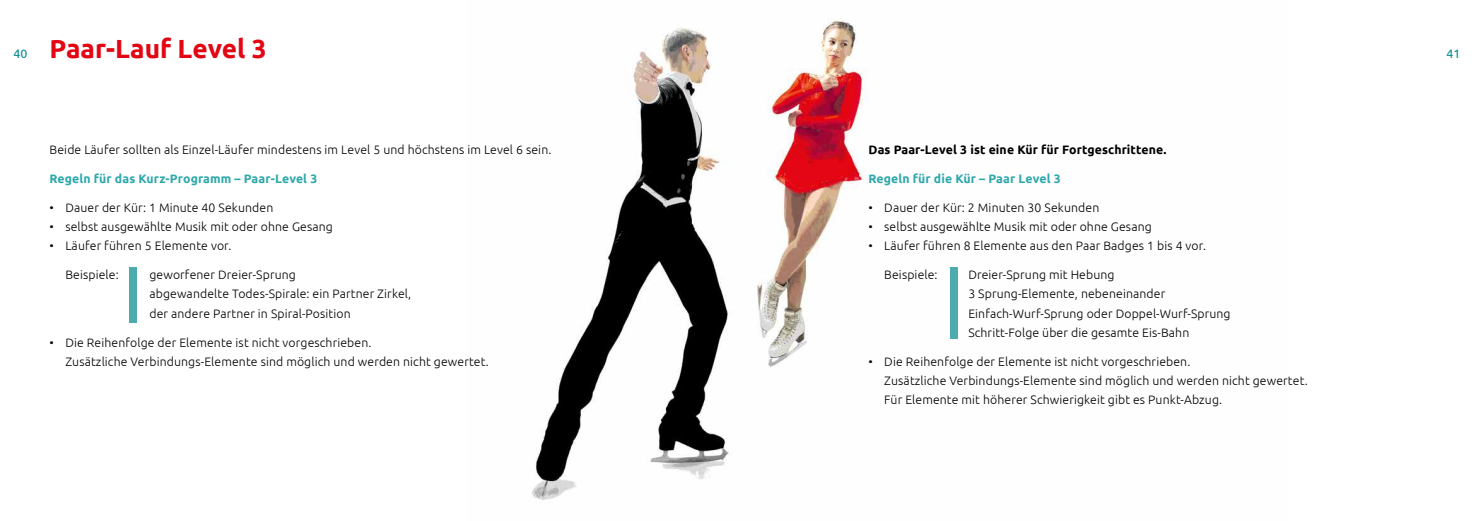
<style>
.page{position:relative;width:1474px;height:521px;background:#fff}
.page>*{position:absolute;margin:0;border:0;box-sizing:border-box;transform-origin:0 0}
.t1{font:700 26.25px "Ubuntu";color:#e30613}
.t2{font:300 12.25px/19.2px "Ubuntu";letter-spacing:.01em;color:#000}
.t3{font:700 12.25px "Ubuntu";letter-spacing:.01em;color:#2fa8ab}
.t4{font:700 12.25px "Ubuntu";letter-spacing:.01em;color:#000}
.t5{font:12.25px "Ubuntu";color:#00888a}
.s1{font-weight:400;font-size:12.25px;color:#00888a}
</style>
<div class="page">
<img style="left:532px;top:18px;width:426px;height:483px">
<div style="left:129px;top:267px;width:7px;height:55px;background:#4dabad"></div>
<div style="left:950px;top:267px;width:7px;height:72px;background:#4cabad"></div>
<h1 class="t1" style="left:14px;top:32px;width:254px"><span class="s1">40</span> Paar-Lauf Level 3</h1>
<p class="t5" style="left:1446px;top:46px;width:15px">41</p>
<p class="t2" style="left:50px;top:140px;width:503px">Beide Läufer sollten als Einzel-Läufer mindestens im Level 5 und höchstens im Level 6 sein.</p>
<p class="t3" style="left:50px;top:171px;width:269px">Regeln für das Kurz-Programm – Paar-Level 3</p>
<p class="t2" style="left:50px;top:197px;width:225px">• Dauer der Kür: 1 Minute 40 Sekunden</p>
<p class="t2" style="left:50px;top:217px;width:285px">• selbst ausgewählte Musik mit oder ohne Gesang</p>
<p class="t2" style="left:50px;top:236px;width:183px">• Läufer führen 5 Elemente vor.</p>
<p class="t2" style="left:65px;top:265px;width:55px">Beispiele:</p>
<p class="t2" style="left:149px;top:265px;width:263px">geworfener Dreier-Sprung<br>abgewandelte Todes-Spirale: ein Partner Zirkel, der andere Partner in Spiral-Position</p>
<p class="t2" style="left:65px;top:332px;width:425px;text-indent:-16px">• Die Reihenfolge der Elemente ist nicht vorgeschrieben.<br>Zusätzliche Verbindungs-Elemente sind möglich und werden nicht gewertet.</p>
<p class="t4" style="left:868px;top:142px;width:299px">Das Paar-Level 3 ist eine Kür für Fortgeschrittene.</p>
<p class="t3" style="left:868px;top:171px;width:194px">Regeln für die Kür – Paar Level 3</p>
<p class="t2" style="left:868px;top:197px;width:232px">• Dauer der Kür: 2 Minuten 30 Sekunden</p>
<p class="t2" style="left:868px;top:217px;width:285px">• selbst ausgewählte Musik mit oder ohne Gesang</p>
<p class="t2" style="left:868px;top:236px;width:339px">• Läufer führen 8 Elemente aus den Paar Badges 1 bis 4 vor.</p>
<p class="t2" style="left:884px;top:265px;width:55px">Beispiele:</p>
<p class="t2" style="left:968px;top:265px;width:264px">Dreier-Sprung mit Hebung<br>3 Sprung-Elemente, nebeneinander Einfach-Wurf-Sprung oder Doppel-Wurf-Sprung Schritt-Folge über die gesamte Eis-Bahn</p>
<p class="t2" style="left:884px;top:351px;width:425px;text-indent:-16px">• Die Reihenfolge der Elemente ist nicht vorgeschrieben.<br>Zusätzliche Verbindungs-Elemente sind möglich und werden nicht gewertet.<br>Für Elemente mit höherer Schwierigkeit gibt es Punkt-Abzug.</p>
</div>
